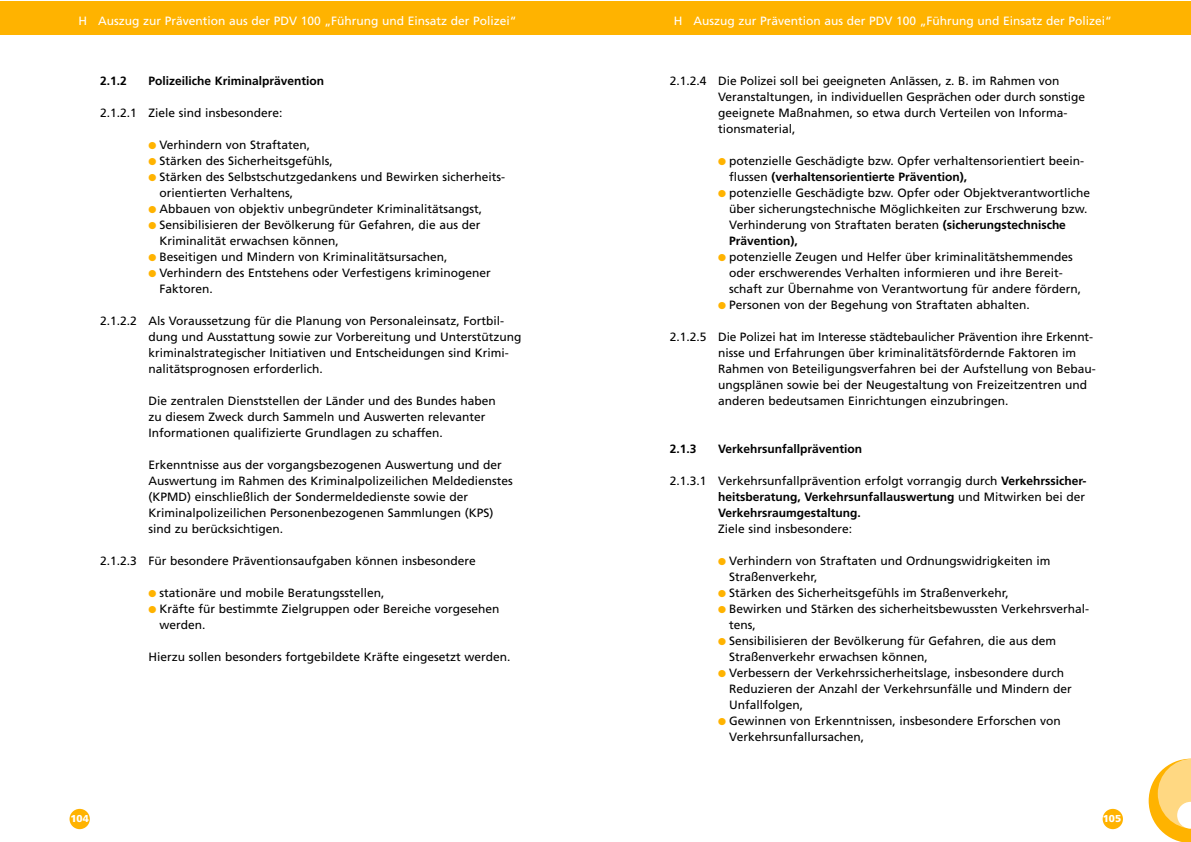
<style>
.page{position:relative;width:1191px;height:842px;background:#fff}
.page>*{position:absolute;margin:0;border:0;box-sizing:border-box;transform-origin:0 0}
.t1{font:12px/16px "Frutiger";color:#000}
.t2{font:700 12px/16px "Frutiger";color:#000;text-align:justify}
.t3{font:12px "Frutiger";color:#fff}
.t4{font:900 10px "Frutiger";color:#fff}
.s1{color:#ffb300}
.s2{font-weight:700}
.s3{font-weight:400}
</style>
<div class="page">
<div style="left:70px;top:809px;width:20px;height:20px;background:#ffb300;border-radius:50%"></div>
<div style="left:1103px;top:809px;width:20px;height:20px;background:#ffb300;border-radius:50%"></div>
<div style="left:0;top:1px;width:595px;height:34px;background:#ffb300"></div>
<div style="left:595px;top:1px;width:596px;height:34px;background:#ffb300"></div>
<svg style="left:1149px;top:759px;width:42px;height:83px"></svg>
<p class="t3" style="left:79px;top:16px;width:440px">H Auszug zur Prävention aus der PDV 100 „Führung und Einsatz der Polizei“</p>
<p class="t3" style="left:674px;top:16px;width:440px">H Auszug zur Prävention aus der PDV 100 „Führung und Einsatz der Polizei“</p>
<p class="t2" style="left:100px;top:74px;width:28px">2.1.2</p>
<p class="t2" style="left:148px;top:74px;width:177px">Polizeiliche Kriminalprävention</p>
<p class="t1" style="left:100px;top:106px;width:184px">2.1.2.1 Ziele sind insbesondere:</p>
<p class="t1" style="left:148px;top:138px;width:163px"><span class="s1">●</span> Verhindern von Straftaten,</p>
<p class="t1" style="left:148px;top:154px;width:186px"><span class="s1">●</span> Stärken des Sicherheitsgefühls,</p>
<p class="t1" style="left:159px;top:170px;width:347px;text-indent:-11px"><span class="s1">●</span> Stärken des Selbstschutzgedankens und Bewirken sicherheits&shy;orientierten Verhaltens,</p>
<p class="t1" style="left:148px;top:202px;width:335px"><span class="s1">●</span> Abbauen von objektiv unbegründeter Kriminalitätsangst,</p>
<p class="t1" style="left:159px;top:218px;width:322px;text-indent:-11px"><span class="s1">●</span> Sensibilisieren der Bevölkerung für Gefahren, die aus der<br>Kriminalität erwachsen können,</p>
<p class="t1" style="left:148px;top:250px;width:300px"><span class="s1">●</span> Beseitigen und Mindern von Kriminalitätsursachen,</p>
<p class="t1" style="left:159px;top:266px;width:333px;text-indent:-11px"><span class="s1">●</span> Verhindern des Entstehens oder Verfestigens kriminogener<br>Faktoren.</p>
<p class="t1" style="left:148px;top:314px;width:375px;text-indent:-48px">2.1.2.2 Als Voraussetzung für die Planung von Personaleinsatz, Fortbil&shy;dung und Ausstattung sowie zur Vorbereitung und Unterstützung kriminalstrategischer Initiativen und Entscheidungen sind Krimi&shy;nalitätsprognosen erforderlich.</p>
<p class="t1" style="left:148px;top:394px;width:349px">Die zentralen Dienststellen der Länder und des Bundes haben zu diesem Zweck durch Sammeln und Auswerten relevanter<br>Informationen qualifizierte Grundlagen zu schaffen.</p>
<p class="t1" style="left:148px;top:458px;width:366px">Erkenntnisse aus der vorgangsbezogenen Auswertung und der Auswertung im Rahmen des Kriminalpolizeilichen Meldedienstes (KPMD) einschließlich der Sondermeldedienste sowie der Kriminalpolizeilichen Personenbezogenen Sammlungen (KPS) sind zu berücksichtigen.</p>
<p class="t1" style="left:100px;top:554px;width:377px">2.1.2.3 Für besondere Präventionsaufgaben können insbesondere</p>
<p class="t1" style="left:148px;top:586px;width:237px"><span class="s1">●</span> stationäre und mobile Beratungsstellen,</p>
<p class="t1" style="left:159px;top:602px;width:341px;text-indent:-11px"><span class="s1">●</span> Kräfte für bestimmte Zielgruppen oder Bereiche vorgesehen werden.</p>
<p class="t1" style="left:148px;top:650px;width:364px">Hierzu sollen besonders fortgebildete Kräfte eingesetzt werden.</p>
<p class="t1" style="left:718px;top:74px;width:368px;text-indent:-48px">2.1.2.4 Die Polizei soll bei geeigneten Anlässen, z. B. im Rahmen von Veranstaltungen, in individuellen Gesprächen oder durch sonstige geeignete Maßnahmen, so etwa durch Verteilen von Informa&shy;tionsmaterial,</p>
<p class="t1" style="left:729px;top:154px;width:356px;text-indent:-11px"><span class="s1">●</span> potenzielle Geschädigte bzw. Opfer verhaltensorientiert beein&shy;flussen <span class="s2">(verhaltensorientierte Prävention),</span></p>
<p class="t1" style="left:729px;top:186px;width:362px;text-indent:-11px"><span class="s1">●</span> potenzielle Geschädigte bzw. Opfer oder Objektverantwortliche über sicherungstechnische Möglichkeiten zur Erschwerung bzw.<br>Verhinderung von Straftaten beraten <span class="s2">(sicherungstechnische Prävention),</span></p>
<p class="t1" style="left:729px;top:250px;width:353px;text-indent:-11px"><span class="s1">●</span> potenzielle Zeugen und Helfer über kriminalitätshemmendes oder erschwerendes Verhalten informieren und ihre Bereit&shy;schaft zur Übernahme von Verantwortung für andere fördern,</p>
<p class="t1" style="left:718px;top:298px;width:313px"><span class="s1">●</span> Personen von der Begehung von Straftaten abhalten.</p>
<p class="t1" style="left:718px;top:330px;width:379px;text-indent:-48px">2.1.2.5 Die Polizei hat im Interesse städtebaulicher Prävention ihre Erkennt&shy;nisse und Erfahrungen über kriminalitätsfördernde Faktoren im Rahmen von Beteiligungsverfahren bei der Aufstellung von Bebau&shy;ungsplänen sowie bei der Neugestaltung von Freizeitzentren und anderen bedeutsamen Einrichtungen einzubringen.</p>
<p class="t2" style="left:670px;top:442px;width:28px">2.1.3</p>
<p class="t2" style="left:718px;top:442px;width:146px">Verkehrsunfallprävention</p>
<p class="t2" style="left:718px;top:474px;width:370px;text-indent:-48px"><span class="s3">2.1.3.1 Verkehrsunfallprävention erfolgt vorrangig durch</span> Verkehrssicher&shy;heitsberatung, Verkehrsunfallauswertung <span class="s3">und Mitwirken bei der </span>Verkehrsraumgestaltung.</p>
<p class="t1" style="left:718px;top:522px;width:136px">Ziele sind insbesondere:</p>
<p class="t1" style="left:729px;top:554px;width:323px;text-indent:-11px"><span class="s1">●</span> Verhindern von Straftaten und Ordnungswidrigkeiten im<br>Straßenverkehr,</p>
<p class="t1" style="left:718px;top:586px;width:292px"><span class="s1">●</span> Stärken des Sicherheitsgefühls im Straßenverkehr,</p>
<p class="t1" style="left:729px;top:602px;width:361px;text-indent:-11px"><span class="s1">●</span> Bewirken und Stärken des sicherheitsbewussten Verkehrsverhal&shy;tens,</p>
<p class="t1" style="left:729px;top:634px;width:328px;text-indent:-11px"><span class="s1">●</span> Sensibilisieren der Bevölkerung für Gefahren, die aus dem<br>Straßenverkehr erwachsen können,</p>
<p class="t1" style="left:729px;top:666px;width:344px;text-indent:-11px"><span class="s1">●</span> Verbessern der Verkehrssicherheitslage, insbesondere durch<br>Reduzieren der Anzahl der Verkehrsunfälle und Mindern der<br>Unfallfolgen,</p>
<p class="t1" style="left:729px;top:714px;width:333px;text-indent:-11px"><span class="s1">●</span> Gewinnen von Erkenntnissen, insbesondere Erforschen von<br>Verkehrsunfallursachen,</p>
<p class="t4" style="left:70px;top:815px;width:20px">104</p>
<p class="t4" style="left:1103px;top:815px;width:20px">105</p>
</div>
